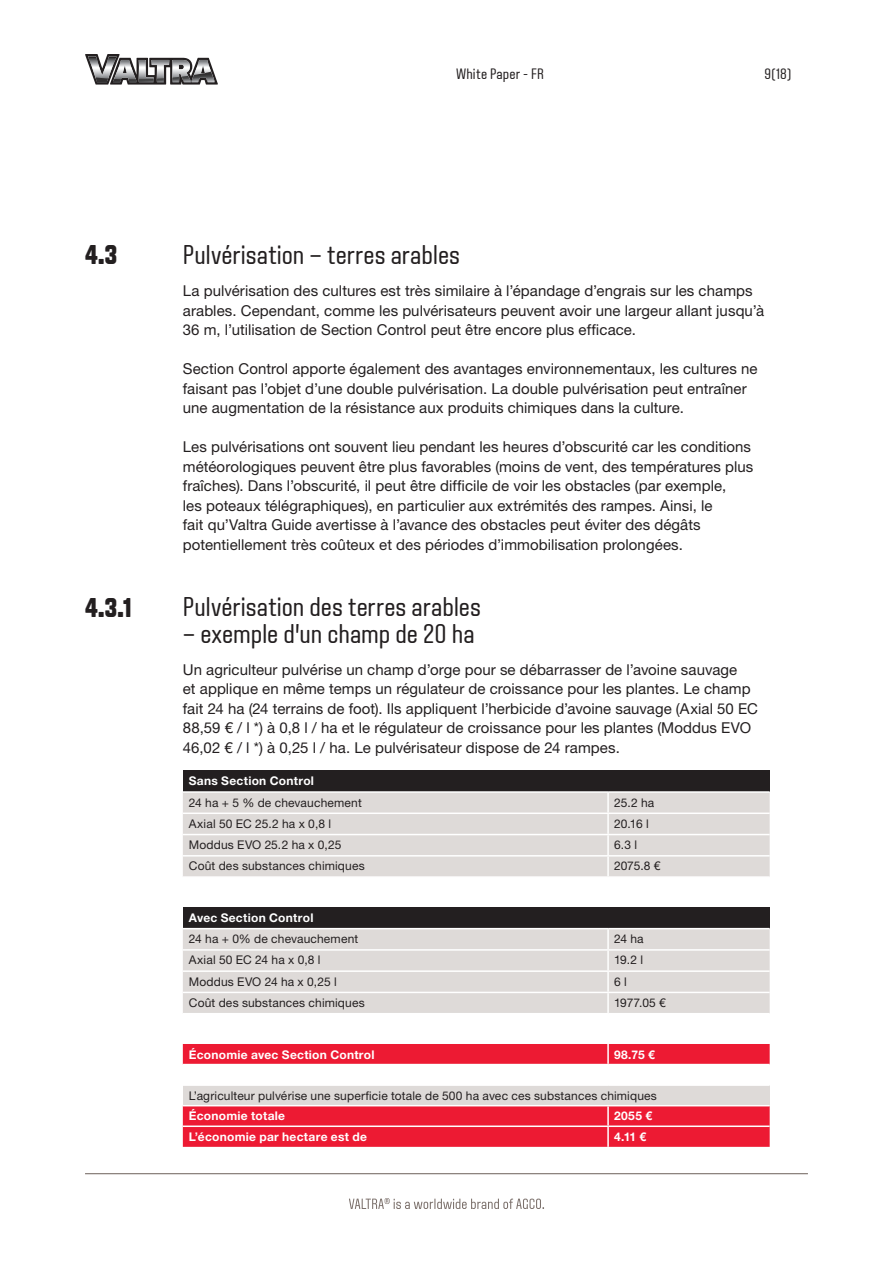
<style>
.page{position:relative;width:893px;height:1263px;background:#fff}
.page>*{position:absolute;margin:0;border:0;box-sizing:border-box;transform-origin:0 0}
.WP_väliotsikko_norma{font:27px "VALTRA Aveny T";color:#231f20}
.WP_väliotsikko_all_c{font:800 27px "VALTRA Aveny T";color:#231f20}
.WP_body_text{font:15px/19.5px "Helvetica Neue LT Std";letter-spacing:.005em;color:#231f20}
.t1{font:15px "VALTRA Aveny T";letter-spacing:.015em;color:#231f20}
.WP_vertailutaulukot{font:12px "Helvetica Neue LT Std";letter-spacing:.015em;color:#231f20}
.WP_vertailutaulukot-2{font:700 12px "Helvetica Neue LT Std";letter-spacing:.02em;color:#fff}
</style>
<div class="page">
<svg style="left:349px;top:1198px;width:195px;height:11px"></svg>
<hr style="left:85px;top:1173px;width:723px;height:1px;background:#7d726d">
<svg style="left:85px;top:54px;width:133px;height:31px"></svg>
<div style="left:183px;top:771px;width:587px;height:21px;background:#231f20"></div>
<div style="left:183px;top:793px;width:587px;height:83px;background:#dedad8"></div>
<hr style="left:183px;top:791px;width:425px;height:2px;background:#fff">
<hr style="left:608px;top:791px;width:162px;height:2px;background:#fff">
<svg style="left:607px;top:793px;width:2px;height:19px"></svg>
<hr style="left:183px;top:812px;width:425px;height:2px;background:#fff">
<hr style="left:608px;top:812px;width:162px;height:2px;background:#fff">
<hr style="left:607px;top:814px;width:2px;height:20px;background:#fff">
<hr style="left:183px;top:834px;width:425px;height:1px;background:#fff">
<hr style="left:608px;top:834px;width:162px;height:1px;background:#fff">
<hr style="left:607px;top:835px;width:2px;height:20px;background:#fff">
<hr style="left:183px;top:855px;width:425px;height:1px;background:#fff">
<hr style="left:608px;top:855px;width:162px;height:1px;background:#fff">
<hr style="left:607px;top:856px;width:2px;height:20px;background:#fff">
<div style="left:183px;top:907px;width:587px;height:22px;background:#231f20"></div>
<div style="left:183px;top:929px;width:587px;height:84px;background:#dedad8"></div>
<hr style="left:183px;top:928px;width:425px;height:1px;background:#fff">
<hr style="left:608px;top:928px;width:162px;height:1px;background:#fff">
<hr style="left:607px;top:929px;width:2px;height:20px;background:#fff">
<hr style="left:183px;top:949px;width:425px;height:2px;background:#fff">
<hr style="left:608px;top:949px;width:162px;height:2px;background:#fff">
<svg style="left:607px;top:951px;width:2px;height:19px"></svg>
<hr style="left:183px;top:970px;width:425px;height:2px;background:#fff">
<hr style="left:608px;top:970px;width:162px;height:2px;background:#fff">
<hr style="left:607px;top:972px;width:2px;height:20px;background:#fff">
<hr style="left:183px;top:992px;width:425px;height:1px;background:#fff">
<hr style="left:608px;top:992px;width:162px;height:1px;background:#fff">
<hr style="left:607px;top:993px;width:2px;height:20px;background:#fff">
<svg style="left:183px;top:1044px;width:587px;height:103px;fill:#ed1a33"></svg>
<div style="left:183px;top:1085px;width:587px;height:21px;background:#dedad8"></div>
<hr style="left:607px;top:1044px;width:2px;height:20px;background:#fff">
<hr style="left:183px;top:1064px;width:425px;height:1px;background:#fff">
<hr style="left:608px;top:1064px;width:162px;height:1px;background:#fff">
<svg style="left:607px;top:1065px;width:2px;height:19px"></svg>
<hr style="left:183px;top:1084px;width:425px;height:2px;background:#fff">
<hr style="left:608px;top:1084px;width:162px;height:2px;background:#fff">
<hr style="left:183px;top:1105px;width:425px;height:1px;background:#fff">
<hr style="left:608px;top:1105px;width:162px;height:1px;background:#fff">
<svg style="left:607px;top:1106px;width:2px;height:19px"></svg>
<hr style="left:183px;top:1125px;width:425px;height:2px;background:#fff">
<hr style="left:608px;top:1125px;width:162px;height:2px;background:#fff">
<hr style="left:607px;top:1127px;width:2px;height:20px;background:#fff">
<p class="t1" style="left:456px;top:64px;width:89px">White Paper - FR</p>
<p class="t1" style="left:765px;top:64px;width:28px">9(18)</p>
<p class="WP_väliotsikko_all_c" style="left:85px;top:237px;width:34px">4.3</p>
<p class="WP_väliotsikko_all_c" style="left:85px;top:590px;width:48px">4.3.1</p>
<p class="WP_väliotsikko_norma" style="left:183px;top:237px;width:279px">Pulvérisation – terres arables</p>
<p class="WP_body_text" style="left:183px;top:281px;width:583px">La pulvérisation des cultures est très similaire à l’épandage d’engrais sur les champs arables. Cependant, comme les pulvérisateurs peuvent avoir une largeur allant jusqu’à<br>36 m, l’utilisation de Section Control peut être encore plus efficace.</p>
<p class="WP_body_text" style="left:183px;top:359px;width:576px">Section Control apporte également des avantages environnementaux, les cultures ne faisant pas l’objet d’une double pulvérisation. La double pulvérisation peut entraîner une augmentation de la résistance aux produits chimiques dans la culture.</p>
<p class="WP_body_text" style="left:183px;top:437px;width:572px">Les pulvérisations ont souvent lieu pendant les heures d’obscurité car les conditions météorologiques peuvent être plus favorables (moins de vent, des températures plus fraîches). Dans l’obscurité, il peut être difficile de voir les obstacles (par exemple,<br>les poteaux télégraphiques), en particulier aux extrémités des rampes. Ainsi, le<br>fait qu’Valtra Guide avertisse à l’avance des obstacles peut éviter des dégâts potentiellement très coûteux et des périodes d’immobilisation prolongées.</p>
<p class="WP_väliotsikko_norma" style="left:183px;top:589px;width:300px">Pulvérisation des terres arables</p>
<p class="WP_väliotsikko_norma" style="left:183px;top:616px;width:293px">– exemple d’un champ de 20 ha</p>
<p class="WP_body_text" style="left:183px;top:660px;width:577px">Un agriculteur pulvérise un champ d’orge pour se débarrasser de l’avoine sauvage<br>et applique en même temps un régulateur de croissance pour les plantes. Le champ fait 24 ha (24 terrains de foot). Ils appliquent l’herbicide d’avoine sauvage (Axial 50 EC 88,59 € / l *) à 0,8 l / ha et le régulateur de croissance pour les plantes (Moddus EVO 46,02 € / l *) à 0,25 l / ha. Le pulvérisateur dispose de 24 rampes.</p>
<p class="WP_vertailutaulukot-2" style="left:189px;top:774px;width:127px">Sans Section Control</p>
<p class="WP_vertailutaulukot" style="left:189px;top:795px;width:174px">24 ha + 5 % de chevauchement</p>
<p class="WP_vertailutaulukot" style="left:614px;top:795px;width:42px">25.2 ha</p>
<p class="WP_vertailutaulukot" style="left:189px;top:816px;width:144px">Axial 50 EC 25.2 ha x 0,8 l</p>
<p class="WP_vertailutaulukot" style="left:614px;top:816px;width:36px">20.16 l</p>
<p class="WP_vertailutaulukot" style="left:189px;top:838px;width:154px">Moddus EVO 25.2 ha x 0,25</p>
<p class="WP_vertailutaulukot" style="left:614px;top:838px;width:24px">6.3 l</p>
<p class="WP_vertailutaulukot" style="left:189px;top:859px;width:177px">Coût des substances chimiques</p>
<p class="WP_vertailutaulukot" style="left:614px;top:859px;width:48px">2075.8 €</p>
<p class="WP_vertailutaulukot-2" style="left:189px;top:910px;width:126px">Avec Section Control</p>
<p class="WP_vertailutaulukot" style="left:189px;top:932px;width:171px">24 ha + 0% de chevauchement</p>
<p class="WP_vertailutaulukot" style="left:614px;top:932px;width:31px">24 ha</p>
<p class="WP_vertailutaulukot" style="left:189px;top:953px;width:133px">Axial 50 EC 24 ha x 0,8 l</p>
<p class="WP_vertailutaulukot" style="left:614px;top:953px;width:31px">19.2 l</p>
<p class="WP_vertailutaulukot" style="left:189px;top:974px;width:149px">Moddus EVO 24 ha x 0,25 l</p>
<p class="WP_vertailutaulukot" style="left:614px;top:974px;width:14px">6 l</p>
<p class="WP_vertailutaulukot" style="left:189px;top:995px;width:177px">Coût des substances chimiques</p>
<p class="WP_vertailutaulukot" style="left:614px;top:995px;width:53px">1977.05 €</p>
<p class="WP_vertailutaulukot-2" style="left:189px;top:1047px;width:187px">Économie avec Section Control</p>
<p class="WP_vertailutaulukot-2" style="left:614px;top:1047px;width:42px">98.75 €</p>
<p class="WP_vertailutaulukot" style="left:189px;top:1088px;width:469px">L’agriculteur pulvérise une superficie totale de 500 ha avec ces substances chimiques</p>
<p class="WP_vertailutaulukot-2" style="left:189px;top:1108px;width:98px">Économie totale</p>
<p class="WP_vertailutaulukot-2" style="left:614px;top:1108px;width:39px">2055 €</p>
<p class="WP_vertailutaulukot-2" style="left:189px;top:1129px;width:180px">L’économie par hectare est de</p>
<p class="WP_vertailutaulukot-2" style="left:614px;top:1129px;width:34px">4.11 €</p>
</div>
